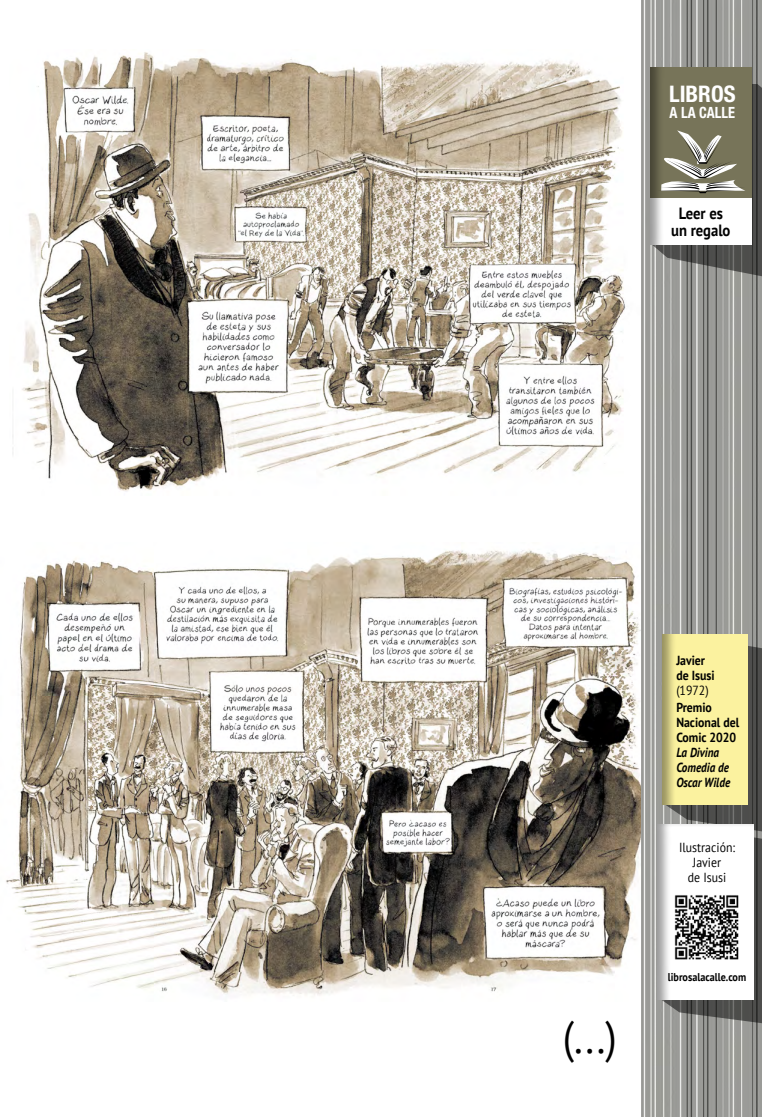
<style>
.page{position:relative;width:762px;height:1117px;background:#fff}
.page>*{position:absolute;margin:0;border:0;box-sizing:border-box;transform-origin:0 0}
.t1{font:45px "PT Sans";color:#000;scale:.9 1}
.t2{font:700 condensed 22.88px "Helvetica Neue";color:#fff}
.t3{font:700 16.25px/16.2px "PT Sans";color:#000;text-align:center;scale:.9 1}
.t4{font:700 condensed 15.5px "Helvetica Neue";color:#fff;scale:.93 1}
.t5{font:700 13.12px/15px "PT Sans";color:#000;scale:.9 1}
.t6{font:13.12px/15px "PT Sans";color:#000;text-align:center;scale:.9 1}
.t7{font:italic 700 13.12px/15px "PT Sans";color:#000;scale:.85 1}
.t8{font:700 11.25px "PT Sans";color:#000;scale:.9 1}
</style>
<div class="page">
<img style="left:12px;top:52px;width:614px;height:440px">
<img style="left:6px;top:549px;width:635px;height:446px">
<img style="left:641px;top:0;width:121px;height:1116px">
<svg style="left:652px;top:83px;width:110px;height:195px;background:#656562"></svg>
<div style="left:650px;top:67px;width:101px;height:177px;background:#000;opacity:.4"></div>
<div style="left:663px;top:634px;width:85px;height:170px;background:#000;opacity:.4"></div>
<svg style="left:659px;top:644px;width:103px;height:380px;background:#b9b482"></svg>
<div style="left:657px;top:824px;width:96px;height:175px;background:#000;opacity:.4"></div>
<img style="left:671px;top:891px;width:71px;height:71px">
<h2 class="t2" style="left:669px;top:80px;width:68px">LIBROS</h2>
<p class="t4" style="left:669px;top:103px;width:72px">A LA CALLE</p>
<p class="t3" style="left:671px;top:205px;width:67px">Leer es un regalo</p>
<h1 class="t1" style="left:563px;top:1008px;width:61px">(...)</h1>
<p class="t5" style="left:676px;top:652px;width:44px">Javier de Isusi</p>
<p class="t6" style="left:676px;top:682px;width:37px">(1972)</p>
<p class="t5" style="left:676px;top:699px;width:71px">Premio<br>Nacional del<br>Comic 2020</p>
<p class="t7" style="left:676px;top:744px;width:65px">La Divina<br>Comedia de<br>Oscar Wilde</p>
<p class="t6" style="left:679px;top:839px;width:64px">Ilustración:<br>Javier<br>de Isusi</p>
<p class="t8" style="left:668px;top:969px;width:88px">librosalacalle.com</p>
</div>
